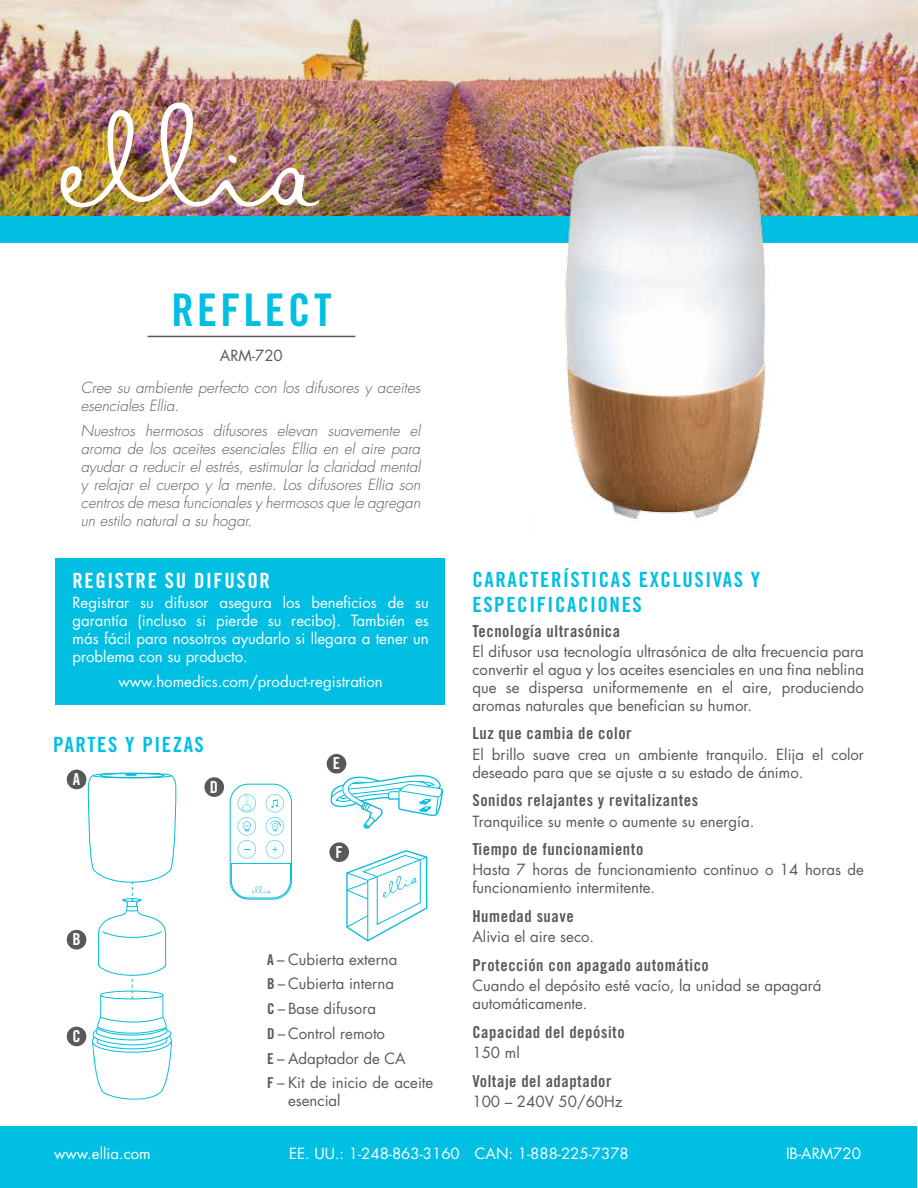
<style>
.page{position:relative;width:918px;height:1188px;background:#fff}
.page>*{position:absolute;margin:0;border:0;box-sizing:border-box;transform-origin:0 0}
.t1{font:45px "Trade Gothic Bold Cond Twenty";letter-spacing:.075em;color:#00bfe3}
.t2{font:21px/25.2px "Trade Gothic Bold Cond Twenty";letter-spacing:.075em;color:#00bfe3}
.t3{font:21px "Trade Gothic Bold Cond Twenty";letter-spacing:.075em;color:#fff}
.t4{font:16.5px "Trade Gothic Bold Cond Twenty";letter-spacing:.035em;color:#58595b}
.t5{font:16.5px "Trade Gothic Bold Cond Twenty";color:#fff}
.t6{font:15px/18px "Futura LT";color:#58595b}
.t7{font:italic 300 15px/18px "Futura LT";color:#58595b}
.t8{font:15px/18px "Futura LT";color:#fff;text-align:justify}
.s1{font-family:"Trade Gothic Bold Cond Twenty"}
</style>
<div class="page">
<div style="left:1px;top:1127px;width:916px;height:61px;background:#00bfe3"></div>
<svg style="left:87px;top:772px;width:90px;height:328px"></svg>
<div style="left:55px;top:558px;width:390px;height:146px;background:#00bfe3"></div>
<img style="left:0;top:0;width:918px;height:216px">
<div style="left:0;top:216px;width:918px;height:27px;background:#00bfe3"></div>
<img style="left:61px;top:103px;width:259px;height:104px">
<hr style="left:148px;top:336px;width:207px;height:1px;background:#58595b">
<div style="left:67px;top:770px;width:19px;height:19px;background:#58595b;border-radius:50%"></div>
<div style="left:67px;top:930px;width:19px;height:20px;background:#58595b;border-radius:50%"></div>
<div style="left:67px;top:1027px;width:19px;height:19px;background:#58595b;border-radius:50%"></div>
<div style="left:327px;top:754px;width:19px;height:20px;background:#58595b;border-radius:50%"></div>
<div style="left:329px;top:842px;width:20px;height:20px;background:#58595b;border-radius:50%"></div>
<div style="left:204px;top:777px;width:20px;height:20px;background:#58595b;border-radius:50%"></div>
<img style="left:528px;top:0;width:277px;height:524px">
<svg style="left:330px;top:771px;width:113px;height:58px"></svg>
<svg style="left:345px;top:849px;width:83px;height:93px"></svg>
<div style="left:230px;top:784px;width:62px;height:116px;border:1px solid #00bcdd;border-radius:18px"></div>
<svg style="left:231px;top:794px;width:60px;height:104px"></svg>
<h1 class="t1" style="left:171px;top:282px;width:162px">REFLECT</h1>
<p class="t6" style="left:220px;top:346px;width:64px">ARM-720</p>
<p class="t7" style="left:81px;top:379px;width:341px">Cree su ambiente perfecto con los difusores y aceites esenciales Ellia.</p>
<p class="t7" style="left:81px;top:422px;width:341px;text-align:justify">Nuestros hermosos difusores elevan suavemente el aroma de los aceites esenciales Ellia en el aire para ayudar a reducir el estrés, estimular la claridad mental y relajar el cuerpo y la mente. Los difusores Ellia son centros de mesa funcionales y hermosos que le agregan un estilo natural a su hogar.</p>
<h2 class="t3" style="left:73px;top:568px;width:199px">REGISTRE SU DIFUSOR</h2>
<p class="t8" style="left:73px;top:594px;width:358px">Registrar su difusor asegura los beneficios de su garantía (incluso si pierde su recibo). También es más fácil para nosotros ayudarlo si llegara a tener un problema con su producto.</p>
<p class="t8" style="left:118px;top:672px;width:266px">www.homedics.com/product-registration</p>
<h2 class="t2" style="left:53px;top:732px;width:152px">PARTES Y PIEZAS</h2>
<p class="t5" style="left:73px;top:769px;width:9px">A</p>
<p class="t5" style="left:72px;top:929px;width:10px">B</p>
<p class="t5" style="left:72px;top:1026px;width:10px">C</p>
<p class="t5" style="left:210px;top:777px;width:10px">D</p>
<p class="t5" style="left:333px;top:753px;width:9px">E</p>
<p class="t5" style="left:335px;top:842px;width:9px">F</p>
<p class="t6" style="left:267px;top:947px;width:168px;line-height:24.8px"><span class="s1">A –</span> Cubierta externa<br><span class="s1">B –</span> Cubierta interna<br><span class="s1">C –</span> Base difusora<br><span class="s1">D –</span> Control remoto<br><span class="s1">E –</span> Adaptador de CA<br><span class="s1">F –</span> Kit de inicio de aceite</p>
<p class="t6" style="left:288px;top:1092px;width:54px">esencial</p>
<h2 class="t2" style="left:472px;top:567px;width:289px">CARACTERÍSTICAS EXCLUSIVAS Y<br>ESPECIFICACIONES</h2>
<p class="t4" style="left:472px;top:621px;width:149px">Tecnología ultrasónica</p>
<p class="t6" style="left:472px;top:642px;width:393px;text-align:justify">El difusor usa tecnología ultrasónica de alta frecuencia para convertir el agua y los aceites esenciales en una fina neblina que se dispersa uniformemente en el aire, produciendo aromas naturales que benefician su humor.</p>
<p class="t4" style="left:472px;top:724px;width:161px">Luz que cambia de color</p>
<p class="t6" style="left:472px;top:745px;width:393px">El brillo suave crea un ambiente tranquilo. Elija el color deseado para que se ajuste a su estado de ánimo.</p>
<p class="t4" style="left:472px;top:790px;width:227px">Sonidos relajantes y revitalizantes</p>
<p class="t6" style="left:472px;top:812px;width:284px">Tranquilice su mente o aumente su energía.</p>
<p class="t4" style="left:472px;top:839px;width:172px">Tiempo de funcionamiento</p>
<p class="t6" style="left:472px;top:861px;width:393px">Hasta 7 horas de funcionamiento continuo o 14 horas de funcionamiento intermitente.</p>
<p class="t4" style="left:472px;top:906px;width:103px">Humedad suave</p>
<p class="t6" style="left:472px;top:928px;width:123px">Alivia el aire seco.</p>
<p class="t4" style="left:472px;top:955px;width:238px">Protección con apagado automático</p>
<p class="t6" style="left:472px;top:977px;width:350px">Cuando el depósito esté vacío, la unidad se apagará automáticamente.</p>
<p class="t4" style="left:472px;top:1022px;width:154px">Capacidad del depósito</p>
<p class="t6" style="left:472px;top:1044px;width:49px">150 ml</p>
<p class="t4" style="left:472px;top:1071px;width:141px">Voltaje del adaptador</p>
<p class="t6" style="left:472px;top:1093px;width:152px">100 – 240V 50/60Hz</p>
<p class="t8" style="left:54px;top:1145px;width:98px">www.ellia.com</p>
<p class="t8" style="left:289px;top:1145px;width:341px">EE. UU.: 1-248-863-3160 CAN: 1-888-225-7378</p>
<p class="t8" style="left:786px;top:1145px;width:76px">IB-ARM720</p>
</div>
